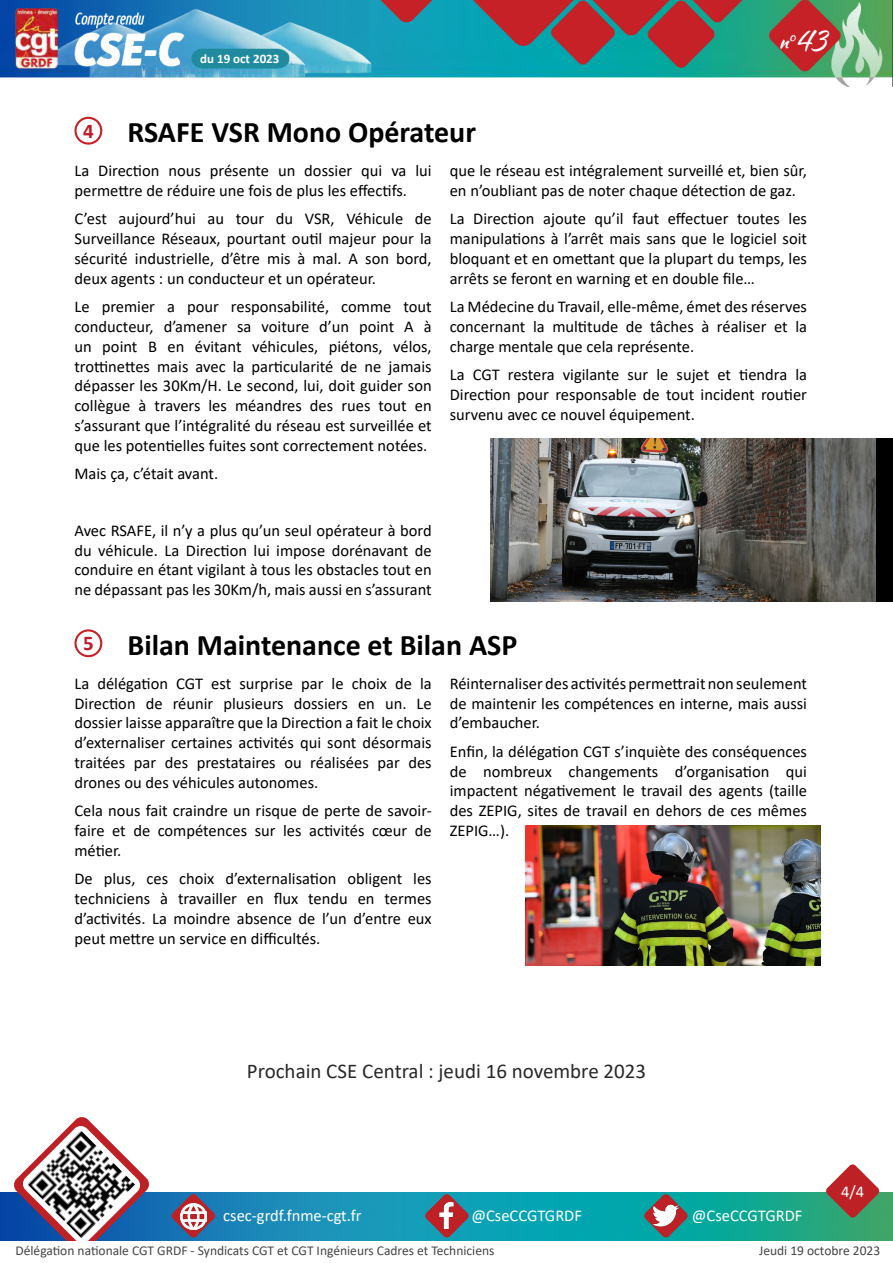
<style>
.page{position:relative;width:893px;height:1263px;background:#fff}
.page>*{position:absolute;margin:0;border:0;box-sizing:border-box;transform-origin:0 0}
.t1{font:36.6px "Alisha";color:#fff}
.t2{font:700 30px "Calibri";color:#000}
.t3{font:21px "Calibri";color:#282828}
.t4{font:700 21px "Calibri";color:#bb1d2c}
.t5{font:16.5px/19.8px "Calibri";color:#000;text-align:justify}
.t6{font:16.5px "Calibri";color:#fff}
.t7{font:13.5px "Calibri";color:#464545}
.t8{font:700 13.05px "Calibri";color:#fff}
</style>
<div class="page">
<img style="left:0;top:0;width:893px;height:87px">
<img style="left:0;top:1192px;width:893px;height:49px">
<svg style="left:425px;top:1194px;width:44px;height:44px"></svg>
<svg style="left:644px;top:1194px;width:44px;height:44px"></svg>
<svg style="left:826px;top:1164px;width:54px;height:54px"></svg>
<svg style="left:171px;top:1194px;width:44px;height:44px"></svg>
<svg style="left:13px;top:1117px;width:137px;height:124px"></svg>
<img style="left:180px;top:1203px;width:26px;height:26px">
<img style="left:434px;top:1203px;width:25px;height:26px">
<img style="left:653px;top:1203px;width:25px;height:26px">
<img style="left:28px;top:1131px;width:107px;height:107px">
<div style="left:74px;top:117px;width:28px;height:28px;border:2px solid #c62127;border-radius:50%"></div>
<div style="left:74px;top:629px;width:28px;height:28px;border:2px solid #c62127;border-radius:50%"></div>
<div style="left:490px;top:438px;width:403px;height:163px;background:#000"></div>
<img style="left:490px;top:438px;width:386px;height:163px">
<img style="left:525px;top:825px;width:296px;height:140px">
<p class="t4" style="left:83px;top:116px;width:12px">4</p>
<p class="t8" style="left:200px;top:50px;width:81px">du 19 oct 2023</p>
<h2 class="t2" style="left:128px;top:111px;width:350px">RSAFE VSR Mono Opérateur</h2>
<h1 class="t1" style="left:798px;top:17px;width:33px">43</h1>
<p class="t5" style="left:74px;top:161px;width:359px">La Direction nous présente un dossier qui va lui permettre de réduire une fois de plus les effectifs.</p>
<p class="t5" style="left:74px;top:209px;width:359px">C’est aujourd’hui au tour du VSR, Véhicule de Surveillance Réseaux, pourtant outil majeur pour la sécurité industrielle, d’être mis à mal. A son bord, deux agents : un conducteur et un opérateur.</p>
<p class="t5" style="left:74px;top:296px;width:359px">Le premier a pour responsabilité, comme tout conducteur, d’amener sa voiture d’un point A à un point B en évitant véhicules, piétons, vélos, trottinettes mais avec la particularité de ne jamais dépasser les 30Km/H. Le second, lui, doit guider son collègue à travers les méandres des rues tout en s’assurant que l’intégralité du réseau est surveillée et que les potentielles fuites sont correctement notées.</p>
<p class="t5" style="left:74px;top:463px;width:145px">Mais ça, c’était avant.</p>
<p class="t5" style="left:74px;top:520px;width:359px">Avec RSAFE, il n’y a plus qu’un seul opérateur à bord du véhicule. La Direction lui impose dorénavant de conduire en étant vigilant à tous les obstacles tout en ne dépassant pas les 30Km/h, mais aussi en s’assurant</p>
<p class="t5" style="left:450px;top:161px;width:359px">que le réseau est intégralement surveillé et, bien sûr, en n’oubliant pas de noter chaque détection de gaz.</p>
<p class="t5" style="left:450px;top:209px;width:359px">La Direction ajoute qu’il faut effectuer toutes les manipulations à l’arrêt mais sans que le logiciel soit bloquant et en omettant que la plupart du temps, les arrêts se feront en warning et en double file…</p>
<p class="t5" style="left:450px;top:296px;width:359px">La Médecine du Travail, elle-même, émet des réserves concernant la multitude de tâches à réaliser et la charge mentale que cela représente.</p>
<p class="t5" style="left:450px;top:364px;width:359px">La CGT restera vigilante sur le sujet et tiendra la Direction pour responsable de tout incident routier survenu avec ce nouvel équipement.</p>
<p class="t4" style="left:83px;top:628px;width:12px">5</p>
<h2 class="t2" style="left:128px;top:623px;width:391px">Bilan Maintenance et Bilan ASP</h2>
<p class="t5" style="left:74px;top:673px;width:359px">La délégation CGT est surprise par le choix de la Direction de réunir plusieurs dossiers en un. Le dossier laisse apparaître que la Direction a fait le choix d’externaliser certaines activités qui sont désormais traitées par des prestataires ou réalisées par des drones ou des véhicules autonomes.</p>
<p class="t5" style="left:74px;top:800px;width:359px">Cela nous fait craindre un risque de perte de savoir&shy;faire et de compétences sur les activités cœur de métier.</p>
<p class="t5" style="left:74px;top:868px;width:359px">De plus, ces choix d’externalisation obligent les techniciens à travailler en flux tendu en termes d’activités. La moindre absence de l’un d’entre eux peut mettre un service en difficultés.</p>
<p class="t5" style="left:450px;top:673px;width:359px">Réinternaliser des activités permettrait non seulement de maintenir les compétences en interne, mais aussi d’embaucher.</p>
<p class="t5" style="left:450px;top:741px;width:359px">Enfin, la délégation CGT s’inquiète des conséquences de nombreux changements d’organisation qui impactent négativement le travail des agents (taille des ZEPIG, sites de travail en dehors de ces mêmes ZEPIG…).</p>
<p class="t3" style="left:247px;top:1056px;width:401px">Prochain CSE Central : jeudi 16 novembre 2023</p>
<p class="t6" style="left:841px;top:1180px;width:25px">4/4</p>
<p class="t6" style="left:223px;top:1204px;width:140px">csec-grdf.fnme-cgt.fr</p>
<p class="t6" style="left:471px;top:1204px;width:112px">@CseCCGTGRDF</p>
<p class="t6" style="left:692px;top:1204px;width:112px">@CseCCGTGRDF</p>
<p class="t7" style="left:759px;top:1241px;width:123px">Jeudi 19 octobre 2023</p>
<p class="t7" style="left:16px;top:1241px;width:480px">Délégation nationale CGT GRDF - Syndicats CGT et CGT Ingénieurs Cadres et Techniciens</p>
</div>
